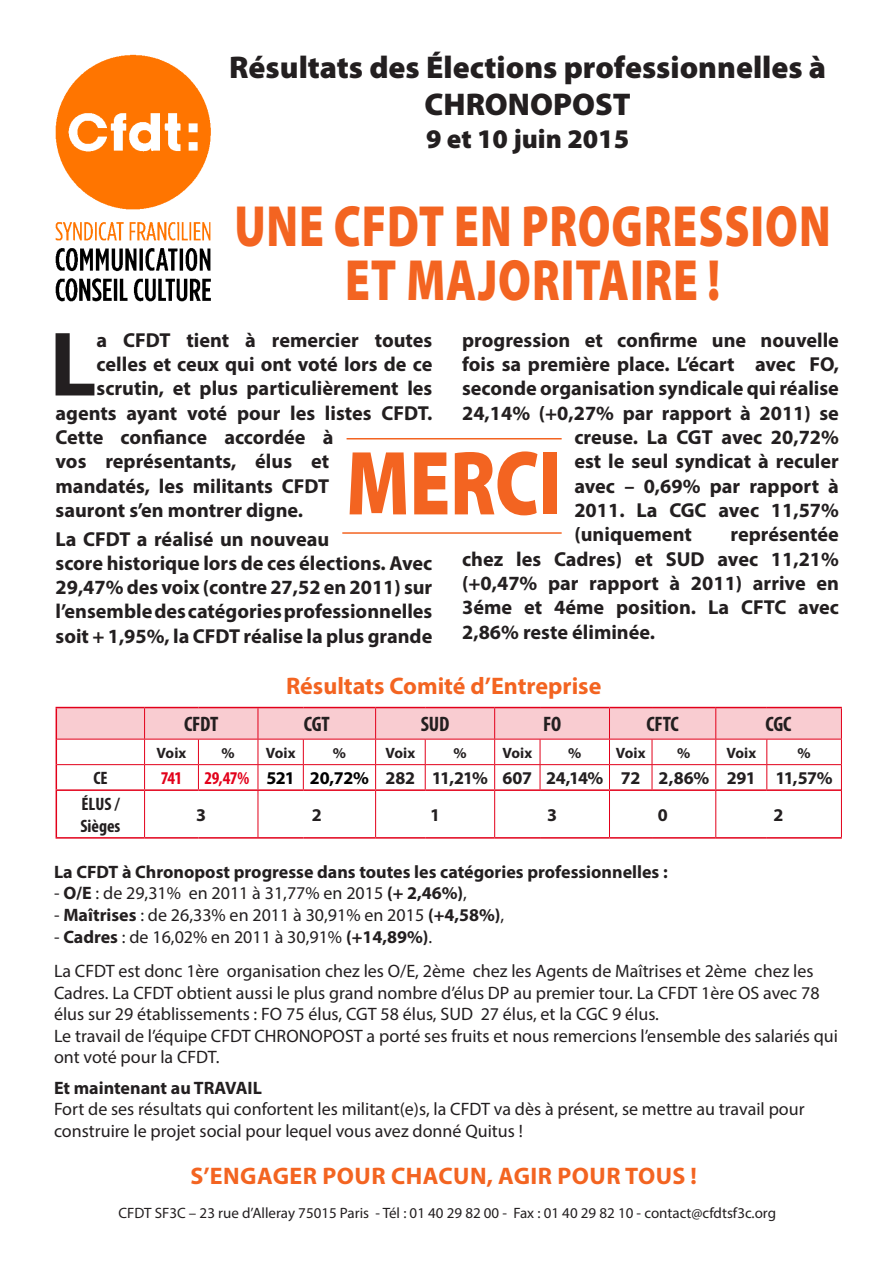
<style>
.page{position:relative;width:893px;height:1263px;background:#fff}
.page>*{position:absolute;margin:0;border:0;box-sizing:border-box;transform-origin:0 0}
.t1{font:700 92.4px "Myriad Pro";color:#231f20}
.t2{font:900 91.8px "Myriad Pro";color:#f36421;scale:.8 1}
.t3{font:900 58.5px "Myriad Pro";letter-spacing:.02em;color:#f36421;scale:.77 1}
.t4{font:900 31.5px/37.8px "Myriad Pro";color:#231f20;text-align:center}
.t5{font:900 27px "Myriad Pro";color:#231f20}
.t6{font:700 24px "Myriad Pro";letter-spacing:.02em;color:#f36421}
.t7{font:700 24px "Myriad Pro";color:#f36421}
.Edito_Corps{font:700 condensed 21px "Myriad Pro";letter-spacing:-.01em;color:#231f20}
.t8{font:700 20.25px/24.3px "Myriad Pro";color:#231f20}
.t9{font:18px/21.6px "Myriad Pro";color:#231f20}
.Edito_Corps-2{font:700 18px "Myriad Pro";color:#231f20}
.Edito_Corps-3{font:700 condensed 18px/21.6px "Myriad Pro";color:#231f20}
.Edito_Corps-4{font:700 condensed 18px "Myriad Pro";letter-spacing:-.035em;color:#e2001a}
.Edito_Corps-5{font:700 18px "Myriad Pro";letter-spacing:-.02em;color:#000}
.t10{font:15px "Myriad Pro";color:#231f20}
.Edito_Corps-6{font:700 15px "Myriad Pro";letter-spacing:.005em;color:#231f20}
.s1{font-weight:700}
</style>
<div class="page">
<img style="left:55px;top:54px;width:156px;height:248px">
<hr style="left:56px;top:789px;width:89px;height:2px;background:#e2001a">
<hr style="left:56px;top:791px;width:1px;height:46px;background:#e2001a">
<hr style="left:145px;top:789px;width:53px;height:2px;background:#e2001a">
<hr style="left:198px;top:789px;width:60px;height:2px;background:#e2001a">
<hr style="left:258px;top:789px;width:45px;height:2px;background:#e2001a">
<hr style="left:303px;top:789px;width:73px;height:2px;background:#e2001a">
<hr style="left:376px;top:789px;width:49px;height:2px;background:#e2001a">
<hr style="left:425px;top:789px;width:70px;height:2px;background:#e2001a">
<hr style="left:495px;top:789px;width:45px;height:2px;background:#e2001a">
<hr style="left:540px;top:789px;width:69px;height:2px;background:#e2001a">
<hr style="left:609px;top:789px;width:43px;height:2px;background:#e2001a">
<hr style="left:652px;top:789px;width:64px;height:2px;background:#e2001a">
<hr style="left:716px;top:789px;width:51px;height:2px;background:#e2001a">
<hr style="left:767px;top:789px;width:74px;height:2px;background:#e2001a">
<hr style="left:56px;top:837px;width:89px;height:2px;background:#e2001a">
<hr style="left:145px;top:837px;width:53px;height:2px;background:#e2001a">
<hr style="left:198px;top:837px;width:60px;height:2px;background:#e2001a">
<hr style="left:258px;top:837px;width:45px;height:2px;background:#e2001a">
<hr style="left:303px;top:837px;width:73px;height:2px;background:#e2001a">
<hr style="left:376px;top:837px;width:49px;height:2px;background:#e2001a">
<hr style="left:425px;top:837px;width:70px;height:2px;background:#e2001a">
<hr style="left:495px;top:837px;width:45px;height:2px;background:#e2001a">
<hr style="left:540px;top:837px;width:69px;height:2px;background:#e2001a">
<hr style="left:609px;top:837px;width:43px;height:2px;background:#e2001a">
<hr style="left:652px;top:837px;width:64px;height:2px;background:#e2001a">
<hr style="left:716px;top:837px;width:51px;height:2px;background:#e2001a">
<hr style="left:767px;top:837px;width:75px;height:2px;background:#e2001a">
<svg style="left:56px;top:707px;width:786px;height:83px"></svg>
<hr style="left:144px;top:791px;width:1px;height:46px;background:#e2001a">
<hr style="left:258px;top:791px;width:1px;height:46px;background:#e2001a">
<hr style="left:375px;top:791px;width:1px;height:46px;background:#e2001a">
<hr style="left:494px;top:791px;width:1px;height:46px;background:#e2001a">
<hr style="left:609px;top:791px;width:1px;height:46px;background:#e2001a">
<hr style="left:715px;top:791px;width:1px;height:46px;background:#e2001a">
<hr style="left:841px;top:790px;width:1px;height:47px;background:#e2001a">
<hr style="left:347px;top:438px;width:215px;height:1px;background:#f36421">
<hr style="left:342px;top:532px;width:220px;height:2px;background:#f36421">
<p class="t4" style="left:229px;top:47px;width:598px">Résultats des Élections professionnelles à<br>CHRONOPOST</p>
<p class="t5" style="left:426px;top:121px;width:205px">9 et 10 juin 2015</p>
<p class="t3" style="left:234px;top:188px;width:776px">UNE CFDT EN PROGRESSION</p>
<p class="t3" style="left:345px;top:242px;width:489px">ET MAJORITAIRE !</p>
<p class="t8" style="left:462px;top:327px;width:378px">progression et confirme une nouvelle</p>
<p class="t8" style="left:462px;top:352px;width:378px">fois sa première place. L’écart avec FO,</p>
<p class="t8" style="left:462px;top:376px;width:378px">seconde organisation syndicale qui réalise</p>
<p class="t8" style="left:462px;top:400px;width:378px">24,14% (+0,27% par rapport à 2011) se</p>
<p class="t8" style="left:574px;top:424px;width:266px">creuse. La CGT avec 20,72%</p>
<p class="t8" style="left:574px;top:449px;width:266px">est le seul syndicat à reculer</p>
<p class="t8" style="left:574px;top:473px;width:266px">avec – 0,69% par rapport à</p>
<p class="t8" style="left:574px;top:497px;width:266px">2011. La CGC avec 11,57%</p>
<p class="t8" style="left:574px;top:522px;width:119px">(uniquement</p>
<p class="t1" style="left:49px;top:304px;width:49px">L</p>
<p class="t8" style="left:97px;top:327px;width:337px">a CFDT tient à remercier toutes</p>
<p class="t8" style="left:97px;top:352px;width:337px">celles et ceux qui ont voté lors de ce</p>
<p class="t8" style="left:97px;top:376px;width:337px">scrutin, et plus particulièrement les</p>
<p class="t8" style="left:56px;top:400px;width:378px">agents ayant voté pour les listes CFDT.</p>
<p class="t8" style="left:56px;top:424px;width:279px">Cette confiance accordée à</p>
<p class="t8" style="left:56px;top:449px;width:275px">vos représentants, élus et</p>
<p class="t8" style="left:56px;top:473px;width:275px">mandatés, les militants CFDT</p>
<p class="t8" style="left:56px;top:497px;width:249px">sauront s’en montrer digne.</p>
<p class="t8" style="left:56px;top:526px;width:378px">La CFDT a réalisé un nouveau<br>score historique lors de ces élections. Avec 29,47% des voix (contre 27,52 en 2011) sur l’ensemble des catégories professionnelles soit + 1,95%, la CFDT réalise la plus grande</p>
<p class="t2" style="left:346px;top:422px;width:271px">MERCI</p>
<p class="t8" style="left:462px;top:522px;width:378px;text-align:justify;text-indent:268px">représentée chez les Cadres) et SUD avec 11,21% (+0,47% par rapport à 2011) arrive en 3éme et 4éme position. La CFTC avec 2,86% reste éliminée.</p>
<p class="t7" style="left:286px;top:670px;width:317px">Résultats Comité d’Entreprise</p>
<p class="Edito_Corps" style="left:184px;top:711px;width:36px">CFDT</p>
<p class="Edito_Corps" style="left:304px;top:711px;width:27px">CGT</p>
<p class="Edito_Corps" style="left:421px;top:711px;width:30px">SUD</p>
<p class="Edito_Corps" style="left:543px;top:711px;width:20px">FO</p>
<p class="Edito_Corps" style="left:646px;top:711px;width:34px">CFTC</p>
<p class="Edito_Corps" style="left:766px;top:711px;width:27px">CGC</p>
<p class="Edito_Corps-6" style="left:157px;top:743px;width:31px">Voix</p>
<p class="Edito_Corps-6" style="left:222px;top:743px;width:15px">%</p>
<p class="Edito_Corps-6" style="left:266px;top:743px;width:31px">Voix</p>
<p class="Edito_Corps-6" style="left:333px;top:743px;width:15px">%</p>
<p class="Edito_Corps-6" style="left:386px;top:743px;width:31px">Voix</p>
<p class="Edito_Corps-6" style="left:453px;top:743px;width:15px">%</p>
<p class="Edito_Corps-6" style="left:502px;top:743px;width:31px">Voix</p>
<p class="Edito_Corps-6" style="left:568px;top:743px;width:15px">%</p>
<p class="Edito_Corps-6" style="left:616px;top:743px;width:31px">Voix</p>
<p class="Edito_Corps-6" style="left:677px;top:743px;width:15px">%</p>
<p class="Edito_Corps-6" style="left:726px;top:743px;width:31px">Voix</p>
<p class="Edito_Corps-6" style="left:797px;top:743px;width:15px">%</p>
<p class="Edito_Corps-3" style="left:93px;top:767px;width:16px">CE</p>
<p class="Edito_Corps-4" style="left:161px;top:767px;width:23px">741</p>
<p class="Edito_Corps-4" style="left:204px;top:767px;width:46px">29,47%</p>
<p class="Edito_Corps-5" style="left:266px;top:766px;width:30px">521</p>
<p class="Edito_Corps-5" style="left:310px;top:766px;width:61px">20,72%</p>
<p class="Edito_Corps-2" style="left:386px;top:766px;width:31px">282</p>
<p class="Edito_Corps-2" style="left:432px;top:766px;width:58px">11,21%</p>
<p class="Edito_Corps-2" style="left:503px;top:766px;width:31px">607</p>
<p class="Edito_Corps-2" style="left:546px;top:766px;width:59px">24,14%</p>
<p class="Edito_Corps-2" style="left:621px;top:766px;width:21px">72</p>
<p class="Edito_Corps-2" style="left:659px;top:766px;width:52px">2,86%</p>
<p class="Edito_Corps-2" style="left:727px;top:766px;width:31px">291</p>
<p class="Edito_Corps-2" style="left:775px;top:766px;width:59px">11,57%</p>
<p class="Edito_Corps-3" style="left:80px;top:793px;width:41px">ÉLUS /<br>Sièges</p>
<p class="Edito_Corps-2" style="left:196px;top:803px;width:11px">3</p>
<p class="Edito_Corps-2" style="left:312px;top:803px;width:11px">2</p>
<p class="Edito_Corps-2" style="left:430px;top:803px;width:11px">1</p>
<p class="Edito_Corps-2" style="left:547px;top:803px;width:11px">3</p>
<p class="Edito_Corps-2" style="left:658px;top:803px;width:11px">0</p>
<p class="Edito_Corps-2" style="left:774px;top:803px;width:11px">2</p>
<p class="Edito_Corps-2" style="left:54px;top:860px;width:615px">La CFDT à Chronopost progresse dans toutes les catégories professionnelles :</p>
<p class="t9" style="left:54px;top:882px;width:414px">- <span class="s1">O/E</span> : de 29,31% en 2011 à 31,77% en 2015 <span class="s1">(+ 2,46%)</span>,</p>
<p class="t9" style="left:54px;top:904px;width:452px">- <span class="s1">Maîtrises</span> : de 26,33% en 2011 à 30,91% en 2015 <span class="s1">(+4,58%)</span>,</p>
<p class="t9" style="left:54px;top:925px;width:380px">- <span class="s1">Cadres</span> : de 16,02% en 2011 à 30,91% <span class="s1">(+14,89%)</span>.</p>
<p class="t9" style="left:54px;top:960px;width:767px">La CFDT est donc 1ère organisation chez les O/E, 2ème chez les Agents de Maîtrises et 2ème chez les<br>Cadres. La CFDT obtient aussi le plus grand nombre d’élus DP au premier tour. La CFDT 1ère OS avec 78 élus sur 29 établissements : FO 75 élus, CGT 58 élus, SUD 27 élus, et la CGC 9 élus.</p>
<p class="t9" style="left:54px;top:1025px;width:785px">Le travail de l’équipe CFDT CHRONOPOST a porté ses fruits et nous remercions l’ensemble des salariés qui ont voté pour la CFDT.</p>
<p class="Edito_Corps-2" style="left:54px;top:1076px;width:209px">Et maintenant au TRAVAIL</p>
<p class="t9" style="left:54px;top:1098px;width:752px">Fort de ses résultats qui confortent les militant(e)s, la CFDT va dès à présent, se mettre au travail pour construire le projet social pour lequel vous avez donné Quitus !</p>
<p class="t6" style="left:191px;top:1160px;width:508px">S’ENGAGER POUR CHACUN, AGIR POUR TOUS !</p>
<p class="t10" style="left:118px;top:1203px;width:659px">CFDT SF3C – 23 rue d’Alleray 75015 Paris - Tél : 01 40 29 82 00 - Fax : 01 40 29 82 10 - contact@cfdtsf3c.org</p>
</div>
